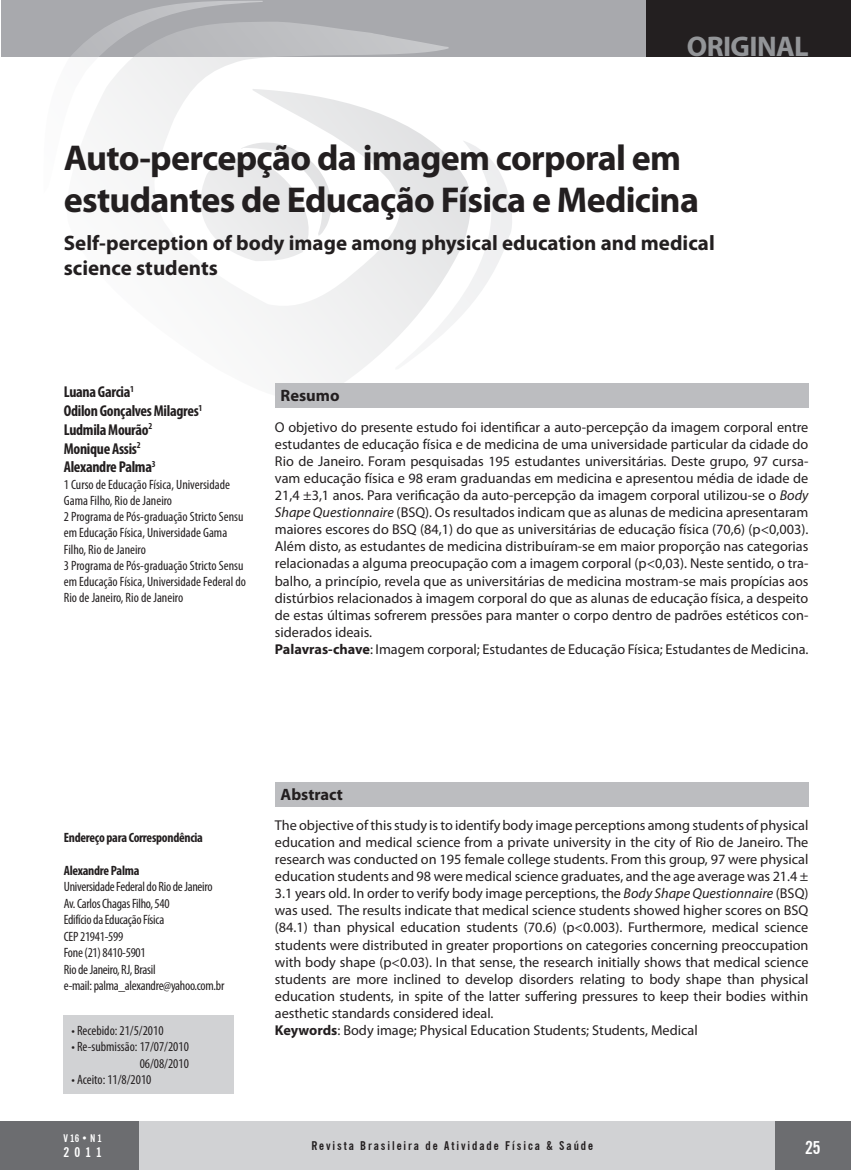
<style>
.page{position:relative;width:851px;height:1170px;background:#fff}
.page>*{position:absolute;margin:0;border:0;box-sizing:border-box;transform-origin:0 0}
.TITULAO{font:700 36px/42px "Myriad Pro";letter-spacing:-.02em;color:#231f20}
.AUTORES{font:700 28.5px "Myriad Pro";letter-spacing:-.02em;color:#939598}
.TIT_INGLES{font:700 21px/25.2px "Myriad Pro";color:#231f20}
.t1{font:700 condensed 18px "News Gothic BT";color:#fff}
.t2{font:700 16.5px "Myriad Pro";color:#231f20}
.AUTORES-2{font:700 condensed 15.75px "Myriad Pro";letter-spacing:-.02em;color:#231f20}
.RESUMO{font:14.25px/17.1px "Myriad Pro";color:#231f20;text-align:justify}
.ABSTRACT{font:14.25px/17.1px "Myriad Pro";color:#231f20;text-align:justify}
.INSTITUICOES{font:condensed 13.5px/16.2px "Myriad Pro";color:#231f20}
.CONTATO{font:condensed 13.5px "Myriad Pro";letter-spacing:-.02em;color:#231f20}
.DATAS{font:condensed 13.5px "Myriad Pro";color:#231f20}
.CONTATO-2{font:700 condensed 13.5px "Myriad Pro";letter-spacing:-.02em;color:#231f20}
.t3{font:700 condensed 13.5px "News Gothic BT";color:#fff}
.t4{font:700 condensed 12px "News Gothic BT";letter-spacing:.16em;color:#231f20}
.t5{font:700 condensed 10.5px "News Gothic BT";color:#fff}
.s1{font-style:italic}
.s2{font-weight:700}
</style>
<div class="page">
<div style="left:746px;top:1121px;width:104px;height:48px;background:#6c6d70"></div>
<div style="left:1px;top:1121px;width:139px;height:48px;background:#6c6d70"></div>
<div style="left:139px;top:1121px;width:636px;height:48px;background:#d1d2d4"></div>
<div style="left:1px;top:0;width:689px;height:57px;background:#a8a9ad"></div>
<div style="left:646px;top:0;width:204px;height:57px;background:#231f20"></div>
<svg style="left:250px;top:22px;width:199px;height:361px"></svg>
<svg style="left:395px;top:140px;width:117px;height:230px"></svg>
<svg style="left:201px;top:124px;width:147px;height:137px"></svg>
<svg style="left:71px;top:1px;width:192px;height:193px"></svg>
<div style="left:275px;top:383px;width:533px;height:24px;background:#bcbdc0"></div>
<div style="left:275px;top:782px;width:533px;height:24px;background:#bcbdc0"></div>
<div style="left:64px;top:1014px;width:170px;height:79px;background:#d1d2d4"></div>
<p class="AUTORES" style="left:686px;top:28px;width:123px">ORIGINAL</p>
<p class="TITULAO" style="left:64px;top:136px;width:636px">Auto-percepção da imagem corporal em estudantes de Educação Física e Medicina</p>
<p class="TIT_INGLES" style="left:64px;top:230px;width:652px">Self-perception of body image among physical education and medical science students</p>
<p class="AUTORES-2" style="left:64px;top:381px;width:72px">Luana Garcia<sup>1</sup></p>
<p class="AUTORES-2" style="left:64px;top:400px;width:140px">Odilon Gonçalves Milagres<sup>1</sup></p>
<p class="AUTORES-2" style="left:64px;top:419px;width:90px">Ludmila Mourão<sup>2</sup></p>
<p class="AUTORES-2" style="left:64px;top:438px;width:78px">Monique Assis<sup>2</sup></p>
<p class="AUTORES-2" style="left:64px;top:457px;width:93px">Alexandre Palma<sup>3</sup></p>
<p class="INSTITUICOES" style="left:64px;top:476px;width:168px">1 Curso de Educação Física, Universidade<br>Gama Filho, Rio de Janeiro</p>
<p class="INSTITUICOES" style="left:64px;top:508px;width:181px">2 Programa de Pós-graduação Stricto Sensu em Educação Física, Universidade Gama<br>Filho, Rio de Janeiro</p>
<p class="INSTITUICOES" style="left:64px;top:557px;width:184px">3 Programa de Pós-graduação Stricto Sensu em Educação Física, Universidade Federal do<br>Rio de Janeiro, Rio de Janeiro</p>
<p class="t2" style="left:280px;top:385px;width:60px">Resumo</p>
<p class="RESUMO" style="left:275px;top:418px;width:535px">O objetivo do presente estudo foi identificar a auto-percepção da imagem corporal entre estudantes de educação física e de medicina de uma universidade particular da cidade do Rio de Janeiro. Foram pesquisadas 195 estudantes universitárias. Deste grupo, 97 cursa&shy;vam educação física e 98 eram graduandas em medicina e apresentou média de idade de 21,4 ±3,1 anos. Para verificação da auto-percepção da imagem corporal utilizou-se o <span class="s1">Body Shape Questionnaire</span> (BSQ). Os resultados indicam que as alunas de medicina apresentaram maiores escores do BSQ (84,1) do que as universitárias de educação física (70,6) (p&lt;0,003).<br>Além disto, as estudantes de medicina distribuíram-se em maior proporção nas categorias relacionadas a alguma preocupação com a imagem corporal (p&lt;0,03). Neste sentido, o tra&shy;balho, a princípio, revela que as universitárias de medicina mostram-se mais propícias aos distúrbios relacionados à imagem corporal do que as alunas de educação física, a despeito de estas últimas sofrerem pressões para manter o corpo dentro de padrões estéticos con&shy;siderados ideais.</p>
<p class="RESUMO" style="left:275px;top:640px;width:535px"><span class="s2">Palavras-chave</span>: Imagem corporal; Estudantes de Educação Física; Estudantes de Medicina.</p>
<p class="CONTATO-2" style="left:64px;top:828px;width:141px">Endereço para Correspondência</p>
<p class="CONTATO-2" style="left:64px;top:861px;width:77px">Alexandre Palma</p>
<p class="CONTATO" style="left:64px;top:878px;width:150px">Universidade Federal do Rio de Janeiro</p>
<p class="CONTATO" style="left:64px;top:895px;width:107px">Av. Carlos Chagas Filho, 540</p>
<p class="CONTATO" style="left:64px;top:911px;width:102px">Edifício da Educação Física</p>
<p class="CONTATO" style="left:64px;top:928px;width:61px">CEP 21941-599</p>
<p class="CONTATO" style="left:64px;top:944px;width:83px">Fone (21) 8410-5901</p>
<p class="CONTATO" style="left:64px;top:961px;width:93px">Rio de Janeiro, RJ, Brasil</p>
<p class="CONTATO" style="left:64px;top:977px;width:162px">e-mail: palma_alexandre@yahoo.com.br</p>
<p class="DATAS" style="left:71px;top:1022px;width:94px">• Recebido: 21/5/2010</p>
<p class="DATAS" style="left:71px;top:1038px;width:119px">• Re-submissão: 17/07/2010</p>
<p class="DATAS" style="left:140px;top:1054px;width:51px">06/08/2010</p>
<p class="DATAS" style="left:71px;top:1071px;width:81px">• Aceito: 11/8/2010</p>
<p class="t5" style="left:63px;top:1131px;width:40px">V 16 • N 1</p>
<p class="t3" style="left:63px;top:1143px;width:40px">2011</p>
<p class="t2" style="left:280px;top:783px;width:64px">Abstract</p>
<p class="ABSTRACT" style="left:275px;top:816px;width:535px">The objective of this study is to identify body image perceptions among students of physical education and medical science from a private university in the city of Rio de Janeiro. The research was conducted on 195 female college students. From this group, 97 were physical education students and 98 were medical science graduates, and the age average was 21.4 ± 3.1 years old. In order to verify body image perceptions, the <span class="s1">Body Shape Questionnaire</span> (BSQ) was used. The results indicate that medical science students showed higher scores on BSQ (84.1) than physical education students (70.6) (p&lt;0.003). Furthermore, medical science students were distributed in greater proportions on categories concerning preoccupation with body shape (p&lt;0.03). In that sense, the research initially shows that medical science students are more inclined to develop disorders relating to body shape than physical education students, in spite of the latter suffering pressures to keep their bodies within aesthetic standards considered ideal.</p>
<p class="ABSTRACT" style="left:275px;top:1021px;width:424px"><span class="s2">Keywords</span>: Body image; Physical Education Students; Students, Medical</p>
<p class="t4" style="left:311px;top:1138px;width:283px">Revista Brasileira de Atividade Física &amp; Saúde</p>
<p class="t1" style="left:804px;top:1136px;width:17px">25</p>
</div>
